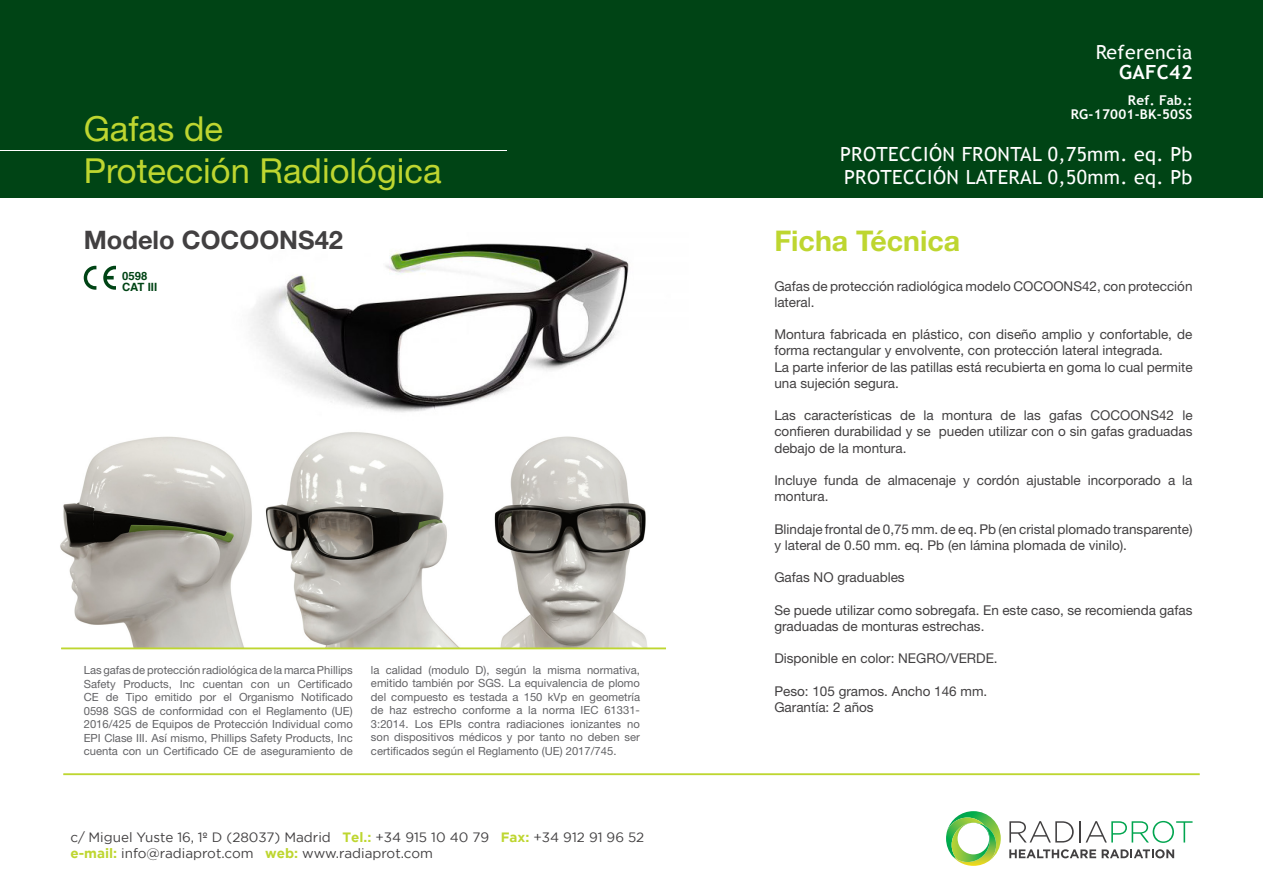
<style>
.page{position:relative;width:1263px;height:893px;background:#fff}
.page>*{position:absolute;margin:0;border:0;box-sizing:border-box;transform-origin:0 0}
.t1{font:34.5px "Helvetica Neue LT Std";color:#bed630}
.t2{font:700 28.5px "Helvetica Neue LT Std";color:#bed630}
.t3{font:700 25.5px "Helvetica Neue LT Std";color:#424041}
.t4{font:19.5px "Trebuchet MS";letter-spacing:.02em;color:#fff}
.t5{font:700 19.5px "Trebuchet MS";letter-spacing:.02em;color:#fff}
.t6{font:13.5px/16.2px "Helvetica Neue LT Std";color:#424041}
.t7{font:13.5px "Gotham";color:#424041}
.t8{font:700 13.5px "Trebuchet MS";letter-spacing:.02em;color:#fff}
.t9{font:700 11.4px "Helvetica";color:#004415}
.t10{font:11.25px/13.5px "Helvetica Neue LT Std";color:#636366;text-align:justify}
.s1{font-weight:700;color:#bed630}
</style>
<div class="page">
<img style="left:251px;top:243px;width:378px;height:170px">
<img style="left:60px;top:432px;width:606px;height:216px">
<div style="left:0;top:0;width:1263px;height:197px;background:#004415"></div>
<hr style="left:0;top:151px;width:507px;height:1px;background:#fff">
<svg style="left:84px;top:266px;width:12px;height:24px"></svg>
<svg style="left:103px;top:266px;width:13px;height:24px"></svg>
<svg style="left:946px;top:811px;width:55px;height:55px"></svg>
<svg style="left:1009px;top:821px;width:65px;height:21px"></svg>
<hr style="left:1079px;top:821px;width:2px;height:21px;background:#424041">
<svg style="left:1085px;top:821px;width:107px;height:22px"></svg>
<svg style="left:1009px;top:849px;width:87px;height:9px"></svg>
<svg style="left:1102px;top:849px;width:72px;height:9px"></svg>
<div style="left:64px;top:774px;width:1135px;height:1px;border:1px solid #bed630"></div>
<div style="left:61px;top:648px;width:605px;height:1px;border:1px solid #bed630"></div>
<p class="t1" style="left:84px;top:108px;width:141px">Gafas de</p>
<p class="t1" style="left:84px;top:150px;width:359px">Protección Radiológica</p>
<p class="t3" style="left:84px;top:224px;width:261px">Modelo COCOONS42</p>
<p class="t9" style="left:122px;top:267px;width:27px">0598</p>
<p class="t9" style="left:122px;top:278px;width:37px">CAT III</p>
<p class="t10" style="left:84px;top:663px;width:271px">Las gafas de protección radiológica de la marca Phillips Safety Products, Inc cuentan con un Certificado CE de Tipo emitido por el Organismo Notificado 0598 SGS de conformidad con el Reglamento (UE)<br>2016/425 de Equipos de Protección Individual como EPI Clase III. Así mismo, Phillips Safety Products, Inc cuenta con un Certificado CE de aseguramiento de</p>
<p class="t10" style="left:371px;top:663px;width:271px">la calidad (modulo D), según la misma normativa, emitido también por SGS. La equivalencia de plomo del compuesto es testada a 150 kVp en geometría de haz estrecho conforme a la norma IEC 61331- 3:2014. Los EPIs contra radiaciones ionizantes no son dispositivos médicos y por tanto no deben ser certificados según el Reglamento (UE) 2017/745.</p>
<p class="t7" style="left:70px;top:828px;width:575px">c/ Miguel Yuste 16, 1º D (28037) Madrid <span class="s1">Tel.:</span> +34 915 10 40 79 <span class="s1">Fax:</span> +34 912 91 96 52</p>
<p class="t7" style="left:70px;top:844px;width:364px"><span class="s1">e-mail:</span> info@radiaprot.com <span class="s1">web:</span> www.radiaprot.com</p>
<p class="t4" style="left:1096px;top:41px;width:98px">Referencia</p>
<p class="t5" style="left:1119px;top:60px;width:75px">GAFC42</p>
<p class="t8" style="left:1128px;top:92px;width:66px">Ref. Fab.:</p>
<p class="t8" style="left:1071px;top:106px;width:123px">RG-17001-BK-50SS</p>
<p class="t4" style="left:840px;top:143px;width:354px">PROTECCIÓN FRONTAL 0,75mm. eq. Pb</p>
<p class="t4" style="left:844px;top:166px;width:350px">PROTECCIÓN LATERAL 0,50mm. eq. Pb</p>
<p class="t2" style="left:774px;top:223px;width:187px">Ficha Técnica</p>
<p class="t6" style="left:774px;top:278px;width:420px">Gafas de protección radiológica modelo COCOONS42, con protección lateral.</p>
<p class="t6" style="left:774px;top:326px;width:420px">Montura fabricada en plástico, con diseño amplio y confortable, de forma rectangular y envolvente, con protección lateral integrada.</p>
<p class="t6" style="left:774px;top:359px;width:420px">La parte inferior de las patillas está recubierta en goma lo cual permite una sujeción segura.</p>
<p class="t6" style="left:774px;top:407px;width:420px;text-align:justify">Las características de la montura de las gafas COCOONS42 le confieren durabilidad y se pueden utilizar con o sin gafas graduadas debajo de la montura.</p>
<p class="t6" style="left:774px;top:472px;width:420px">Incluye funda de almacenaje y cordón ajustable incorporado a la montura.</p>
<p class="t6" style="left:774px;top:521px;width:420px">Blindaje frontal de 0,75 mm. de eq. Pb (en cristal plomado transparente) y lateral de 0.50 mm. eq. Pb (en lámina plomada de vinilo).</p>
<p class="t6" style="left:774px;top:569px;width:132px">Gafas NO graduables</p>
<p class="t6" style="left:774px;top:602px;width:420px">Se puede utilizar como sobregafa. En este caso, se recomienda gafas graduadas de monturas estrechas.</p>
<p class="t6" style="left:774px;top:650px;width:225px">Disponible en color: NEGRO/VERDE.</p>
<p class="t6" style="left:774px;top:683px;width:214px">Peso: 105 gramos. Ancho 146 mm.</p>
<p class="t6" style="left:774px;top:699px;width:101px">Garantía: 2 años</p>
</div>
